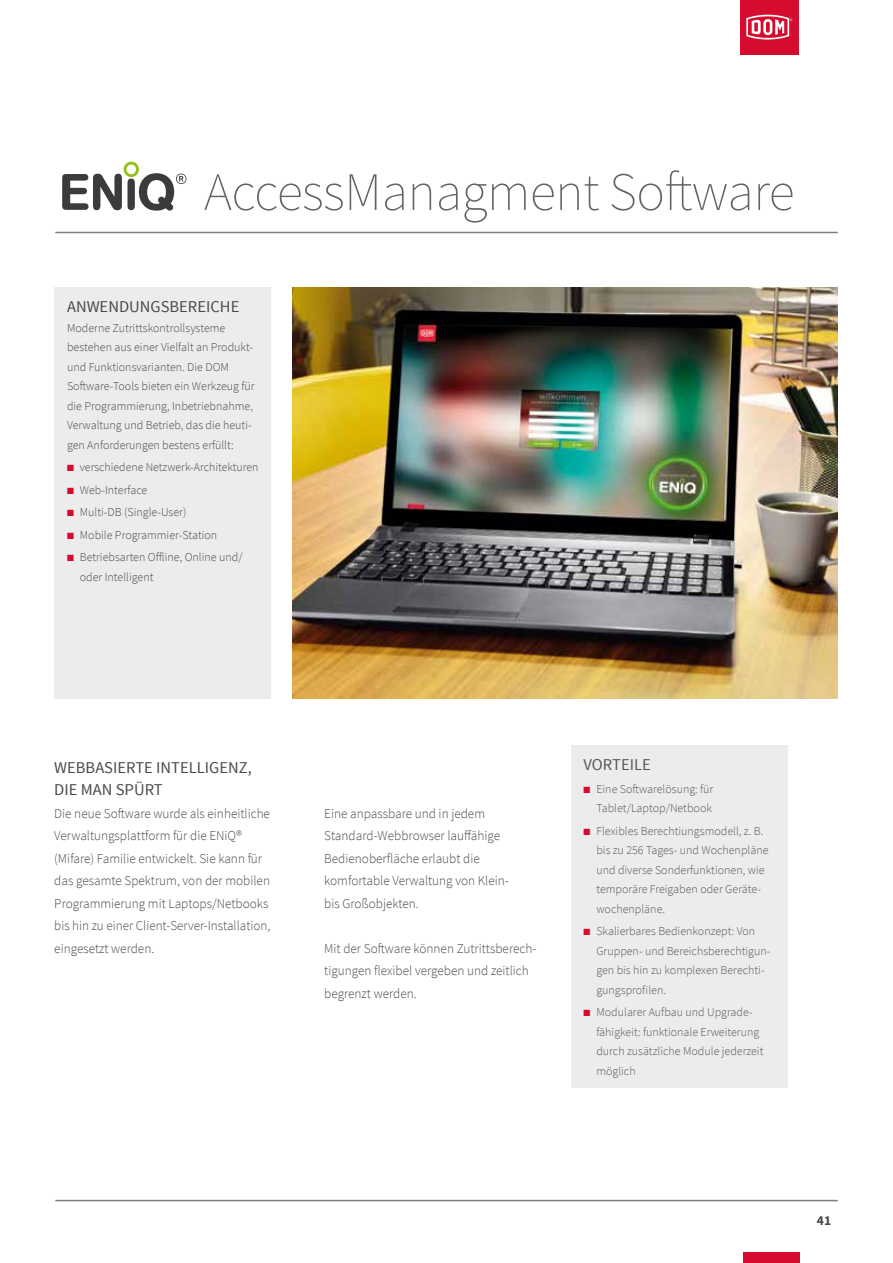
<style>
.page{position:relative;width:893px;height:1263px;background:#fff}
.page>*{position:absolute;margin:0;border:0;box-sizing:border-box;transform-origin:0 0}
.t1{font:200 54px "Source Sans Pro";letter-spacing:-.01em;color:#636362}
.t2{font:16.5px/22.5px "Source Sans Pro";color:#494948}
.t3{font:16.5px "Source Sans Pro";color:#565656}
.t4{font:300 13.5px/22.5px "Source Sans Pro";color:#494948}
.t5{font:700 13.5px "Source Sans Pro";color:#494948}
.t6{font:300 12px/19.5px "Source Sans Pro";color:#565656}
.t7{font:300 12px/19.5px "Source Sans Pro";color:#494948}
.s1{color:#d50c2f}
</style>
<div class="page">
<div style="left:743px;top:1252px;width:56px;height:11px;background:#d50c2f"></div>
<div style="left:740px;top:0;width:59px;height:54px;background:#d50c2f"></div>
<svg style="left:746px;top:15px;width:46px;height:25px"></svg>
<hr style="left:55px;top:1200px;width:783px;height:1px;background:#7d7d7d">
<hr style="left:55px;top:232px;width:783px;height:1px;background:#7d7d7d">
<div style="left:54px;top:287px;width:217px;height:411px;background:#ececed"></div>
<img style="left:293px;top:287px;width:545px;height:411px">
<div style="left:571px;top:745px;width:217px;height:342px;background:#ececed"></div>
<svg style="left:62px;top:162px;width:124px;height:49px"></svg>
<h1 class="t1" style="left:204px;top:159px;width:592px">AccessManagment Software</h1>
<p class="t2" style="left:67px;top:296px;width:174px">ANWENDUNGSBEREICHE</p>
<p class="t7" style="left:67px;top:318px;width:189px">Moderne Zutrittskontrollsysteme bestehen aus einer Vielfalt an Produkt&shy;und Funktionsvarianten. Die DOM Software-Tools bieten ein Werkzeug für die Programmierung, Inbetriebnahme, Verwaltung und Betrieb, das die heuti&shy;gen Anforderungen bestens erfüllt:</p>
<p class="t7" style="left:67px;top:458px;width:193px"><span class="s1">■</span> verschiedene Netzwerk-Architekturen</p>
<p class="t7" style="left:67px;top:480px;width:82px"><span class="s1">■</span> Web-Interface</p>
<p class="t7" style="left:67px;top:503px;width:121px"><span class="s1">■</span> Multi-DB (Single-User)</p>
<p class="t7" style="left:67px;top:525px;width:152px"><span class="s1">■</span> Mobile Programmier-Station</p>
<p class="t7" style="left:80px;top:548px;width:164px;text-indent:-13px"><span class="s1">■</span> Betriebsarten Offline, Online und/ oder Intelligent</p>
<p class="t2" style="left:54px;top:756px;width:199px">WEBBASIERTE INTELLIGENZ,<br>DIE MAN SPÜRT</p>
<p class="t4" style="left:54px;top:802px;width:217px">Die neue Software wurde als einheitliche Verwaltungsplattform für die ENiQ® (Mifare) Familie entwickelt. Sie kann für das gesamte Spektrum, von der mobilen Programmierung mit Laptops/Netbooks bis hin zu einer Client-Server-Installation, eingesetzt werden.</p>
<p class="t4" style="left:324px;top:802px;width:186px">Eine anpassbare und in jedem<br>Standard-Webbrowser lauffähige<br>Bedienoberfläche erlaubt die komfortable Verwaltung von Klein&shy;bis Großobjekten.</p>
<p class="t4" style="left:324px;top:937px;width:214px">Mit der Software können Zutrittsberech&shy;tigungen flexibel vergeben und zeitlich begrenzt werden.</p>
<p class="t3" style="left:584px;top:754px;width:69px">VORTEILE</p>
<p class="t6" style="left:584px;top:779px;width:131px;text-align:right"><span class="s1">■</span> Eine Softwarelösung: für<br>Tablet/Laptop/Netbook</p>
<p class="t6" style="left:596px;top:821px;width:174px;text-indent:-13px"><span class="s1">■</span> Flexibles Berechtiungsmodell, z. B. bis zu 256 Tages- und Wochenpläne und diverse Sonderfunktionen, wie temporäre Freigaben oder Geräte&shy;wochenpläne.</p>
<p class="t6" style="left:596px;top:921px;width:175px;text-indent:-13px"><span class="s1">■</span> Skalierbares Bedienkonzept: Von<br>Gruppen- und Bereichsberechtigun&shy;gen bis hin zu komplexen Berechti&shy;gungsprofilen.</p>
<p class="t6" style="left:596px;top:1002px;width:169px;text-indent:-13px"><span class="s1">■</span> Modularer Aufbau und Upgrade&shy;fähigkeit: funktionale Erweiterung durch zusätzliche Module jederzeit möglich</p>
<p class="t5" style="left:817px;top:1211px;width:16px">41</p>
</div>
